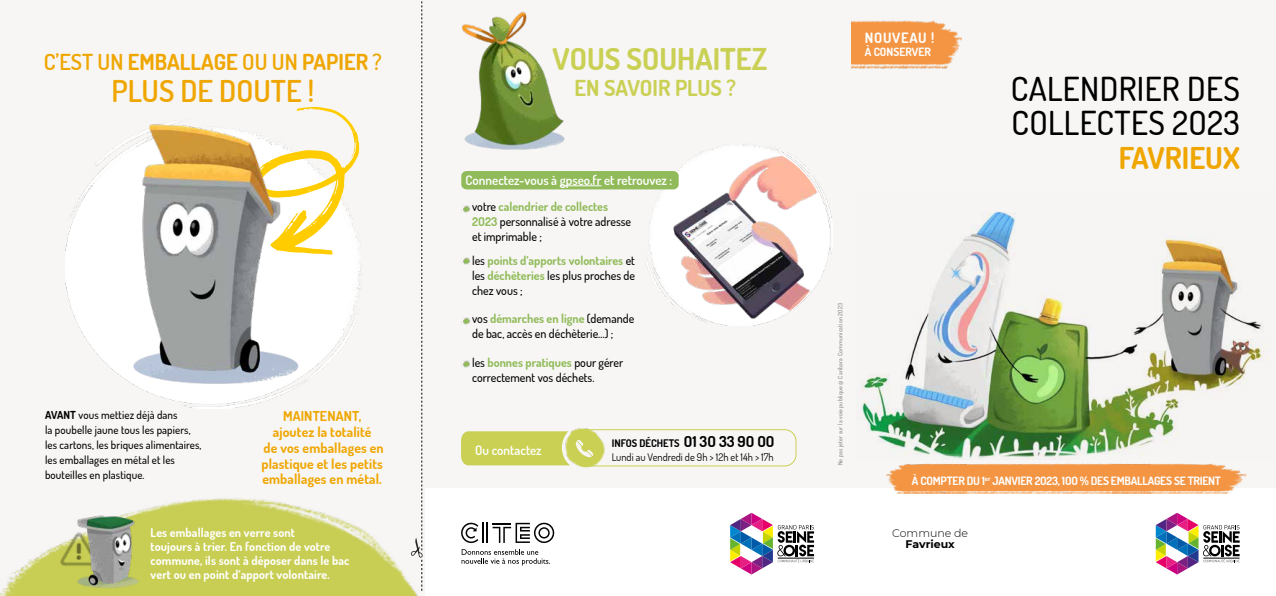
<style>
.page{position:relative;width:1276px;height:596px;background:#fff}
.page>*{position:absolute;margin:0;border:0;box-sizing:border-box;transform-origin:0 0}
.t1{font:500 33px/34px "Dosis";letter-spacing:.01em;color:#000}
.t2{font:700 30px "Dosis";color:#cad054}
.t3{font:600 30px "Dosis";color:#efa600}
.t4{font:700 30px "Dosis";color:#efa600}
.t5{font:700 22px "Dosis";color:#efa600}
.t6{font:700 22px "Dosis";color:#cad054}
.t7{font:700 14.2px "Dosis";letter-spacing:.05em;color:#fff}
.t8{font:700 13.6px/15.8px "Dosis";letter-spacing:.01em;color:#efa600;text-align:center}
.t9{font:600 13px "Dosis";color:#fff}
.t10{font:500 12px/15px "Dosis";color:#000}
.t11{font:700 12px/14px "Dosis";letter-spacing:.01em;color:#fff}
.t12{font:700 12px/15px "Dosis";color:#91bb5a;text-align:justify}
.t13{font:700 11.5px "Dosis";letter-spacing:-.02em;color:#fff}
.t14{font:700 11.4px "Dosis";color:#fff}
.t15{font:500 11px/15px "Dosis";letter-spacing:.01em;color:#000}
.t16{font:300 11px "Montserrat";color:#000}
.t17{font:700 11px "Montserrat";color:#000}
.t18{font:10.5px/14px "Dosis";color:#000}
.t19{font:500 6px "Dosis";letter-spacing:.03em;color:#878787}
.s1{font-weight:600}
.s2{font-weight:700}
.s3{font-weight:700;color:#91bb5a}
.s4{font-weight:500;color:#000}
.s5{font-weight:700;font-size:15px}
</style>
<div class="page">
<div style="left:850px;top:0;width:426px;height:487px;background:#f7f6f5"></div>
<img style="left:858px;top:211px;width:411px;height:241px">
<img style="left:851px;top:20px;width:111px;height:49px">
<svg style="left:1155px;top:512px;width:84px;height:62px"></svg>
<img style="left:1150px;top:463px;width:96px;height:31px">
<img style="left:887px;top:465px;width:17px;height:29px">
<img style="left:904px;top:452px;width:246px;height:42px">
<div style="left:0;top:0;width:425px;height:595px;background:#f7f6f5"></div>
<div style="left:425px;top:0;width:425px;height:487px;background:#f7f6f5"></div>
<svg style="left:730px;top:512px;width:84px;height:62px"></svg>
<img style="left:0;top:498px;width:423px;height:97px">
<img style="left:651px;top:144px;width:177px;height:182px">
<div style="left:461px;top:171px;width:217px;height:18px;background:#91bb5a;border-radius:5px"></div>
<hr style="left:560px;top:185px;width:41px;height:1px;background:#fff">
<img style="left:562px;top:428px;width:51px;height:40px">
<svg style="left:461px;top:431px;width:132px;height:34px;background:#cdd25f"></svg>
<div style="left:572px;top:429px;width:224px;height:37px;border:1px solid #cad054;border-radius:11px"></div>
<svg style="left:463px;top:205px;width:7px;height:7px"></svg>
<svg style="left:463px;top:257px;width:7px;height:7px"></svg>
<svg style="left:463px;top:317px;width:7px;height:7px"></svg>
<svg style="left:463px;top:360px;width:7px;height:7px"></svg>
<img style="left:58px;top:530px;width:5px;height:38px">
<img style="left:63px;top:500px;width:81px;height:95px">
<svg style="left:302px;top:107px;width:57px;height:130px"></svg>
<img style="left:77px;top:108px;width:266px;height:279px">
<svg style="left:411px;top:1px;width:12px;height:589px"></svg>
<svg style="left:461px;top:549px;width:89px;height:16px"></svg>
<hr style="left:486px;top:522px;width:2px;height:20px;background:#020203">
<hr style="left:482px;top:522px;width:2px;height:20px;background:#020203">
<svg style="left:492px;top:522px;width:62px;height:20px"></svg>
<svg style="left:461px;top:522px;width:17px;height:20px"></svg>
<img style="left:461px;top:11px;width:104px;height:139px">
<h3 class="t5" style="left:44px;top:47px;width:340px"><span class="s1">C’EST UN</span> EMBALLAGE <span class="s1">OU UN</span> PAPIER <span class="s1">?</span></h3>
<h2 class="t3" style="left:111px;top:71px;width:204px">PLUS DE DOUTE !</h2>
<p class="t15" style="left:45px;top:407px;width:158px"><span class="s2">AVANT</span> vous mettiez déjà dans<br>la poubelle jaune tous les papiers, les cartons, les briques alimentaires, les emballages en métal et les bouteilles en plastique.</p>
<p class="t8" style="left:261px;top:407px;width:124px">MAINTENANT, ajoutez la totalité<br>de vos emballages en plastique et les petits emballages en métal.</p>
<h2 class="t2" style="left:552px;top:39px;width:216px">VOUS SOUHAITEZ</h2>
<h3 class="t6" style="left:574px;top:73px;width:163px">EN SAVOIR PLUS ?</h3>
<p class="t9" style="left:465px;top:171px;width:208px">Connectez-vous à gpseo.fr et retrouvez :</p>
<p class="t10" style="left:472px;top:199px;width:160px">votre <span class="s3">calendrier de collectes<br>2O23</span> personnalisé à votre adresse et imprimable ;</p>
<p class="t12" style="left:472px;top:252px;width:164px"><span class="s4">les</span> points d’apports volontaires <span class="s4">et les</span> déchèteries <span class="s4">les plus proches de chez vous ;</span></p>
<p class="t10" style="left:472px;top:311px;width:164px">vos <span class="s3">démarches en ligne</span> (demande de bac, accès en déchèterie…) ;</p>
<p class="t10" style="left:472px;top:354px;width:153px">les <span class="s3">bonnes pratiques</span> pour gérer correctement vos déchets.</p>
<p class="t9" style="left:475px;top:441px;width:68px">Ou contactez</p>
<p class="t18" style="left:612px;top:435px;width:164px"><span class="s2">INFOS DÉCHETS</span> <span class="s5">O1 3O 33 9O OO<br></span>Lundi au Vendredi de 9h &gt; 12h et 14h &gt; 17h</p>
<p class="t7" style="left:865px;top:28px;width:71px">NOUVEAU !</p>
<p class="t14" style="left:865px;top:44px;width:68px">À CONSERVER</p>
<h1 class="t1" style="left:1010px;top:70px;width:231px">CALENDRIER DES<br>COLLECTES 2O23</h1>
<h2 class="t4" style="left:1118px;top:137px;width:123px">FAVRIEUX</h2>
<p class="t19" style="left:836px;top:465px;width:163px;rotate:-90deg">Ne pas jeter sur la voie publique @ Caribara Communication 2O23</p>
<p class="t13" style="left:912px;top:472px;width:310px">À COMPTER DU 1<sup>er</sup> JANVIER 2O23, 1OO % DES EMBALLAGES SE TRIENT</p>
<p class="t11" style="left:151px;top:525px;width:200px">Les emballages en verre sont<br>toujours à trier. En fonction de votre commune, ils sont à déposer dans le bac vert ou en point d’apport volontaire.</p>
<p class="t17" style="left:905px;top:535px;width:51px">Favrieux</p>
<p class="t16" style="left:892px;top:525px;width:77px">Commune de</p>
</div>
